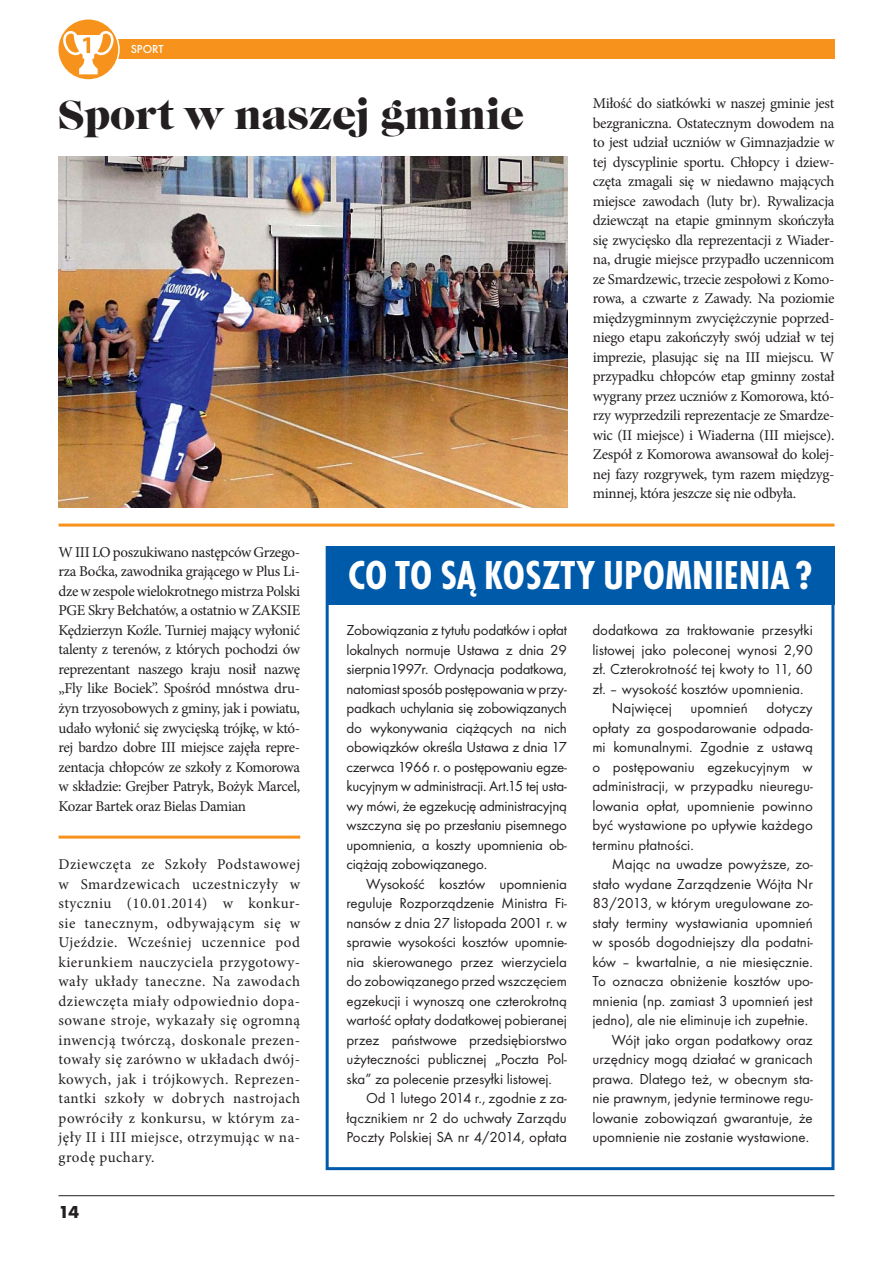
<style>
.page{position:relative;width:893px;height:1263px;background:#fff}
.page>*{position:absolute;margin:0;border:0;box-sizing:border-box;transform-origin:0 0}
.t1{font:700 condensed 42px "Futura TCE";color:#fff}
.t2{font:42px "Caslon Gra DCE";color:#231f20}
.t3{font:700 18px "Futura TCE";color:#231f20}
.t4{font:15px/19.5px "Minion Pro";letter-spacing:-.02em;color:#231f20;text-align:justify}
.t5{font:15px/19.5px "Futura TCE";color:#231f20;text-align:justify}
.t6{font:500 12px "Futura TCE";color:#fff}
</style>
<div class="page">
<hr style="left:58px;top:1195px;width:776px;height:1px;background:#231f20">
<img style="left:59px;top:156px;width:509px;height:351px">
<div style="left:116px;top:39px;width:718px;height:19px;background:#f7931d"></div>
<svg style="left:58px;top:19px;width:61px;height:61px"></svg>
<div style="left:57px;top:18px;width:63px;height:63px;border:2px solid #fff;border-radius:50%"></div>
<svg style="left:62px;top:31px;width:52px;height:43px"></svg>
<div style="left:326px;top:546px;width:508px;height:58px;background:#005aaa"></div>
<div style="left:326px;top:546px;width:508px;height:624px;border:3px solid #005aaa"></div>
<hr style="left:58px;top:524px;width:776px;height:2px;background:#f7931d">
<hr style="left:58px;top:836px;width:242px;height:2px;background:#f7931d">
<p class="t6" style="left:131px;top:43px;width:34px">SPORT</p>
<h1 class="t2" style="left:58px;top:97px;width:467px">Sport w naszej gminie</h1>
<p class="t4" style="left:593px;top:95px;width:243px">Miłość do siatkówki w naszej gminie jest bezgraniczna. Ostatecznym dowodem na to jest udział uczniów w Gimnazjadzie w tej dyscyplinie sportu. Chłopcy i dziew&shy;częta zmagali się w niedawno mających miejsce zawodach (luty br). Rywalizacja dziewcząt na etapie gminnym skończyła się zwycięsko dla reprezentacji z Wiader&shy;na, drugie miejsce przypadło uczennicom ze Smardzewic, trzecie zespołowi z Komo&shy;rowa, a czwarte z Zawady. Na poziomie międzygminnym zwyciężczynie poprzed&shy;niego etapu zakończyły swój udział w tej imprezie, plasując się na III miejscu. W przypadku chłopców etap gminny został wygrany przez uczniów z Komorowa, któ&shy;rzy wyprzedzili reprezentacje ze Smardze&shy;wic (II miejsce) i Wiaderna (III miejsce).<br>Zespół z Komorowa awansował do kolej&shy;nej fazy rozgrywek, tym razem międzyg&shy;minnej, która jeszcze się nie odbyła.</p>
<p class="t4" style="left:58px;top:544px;width:243px">W III LO poszukiwano następców Grzego&shy;rza Boćka, zawodnika grającego w Plus Li&shy;dze w zespole wielokrotnego mistrza Polski PGE Skry Bełchatów, a ostatnio w ZAKSIE Kędzierzyn Koźle. Turniej mający wyłonić talenty z terenów, z których pochodzi ów reprezentant naszego kraju nosił nazwę „Fly like Bociek”. Spośród mnóstwa dru&shy;żyn trzyosobowych z gminy, jak i powiatu, udało wyłonić się zwycięską trójkę, w któ&shy;rej bardzo dobre III miejsce zajęła repre&shy;zentacja chłopców ze szkoły z Komorowa w składzie: Grejber Patryk, Bożyk Marcel, Kozar Bartek oraz Bielas Damian</p>
<p class="t4" style="left:58px;top:856px;width:243px">Dziewczęta ze Szkoły Podstawowej w Smardzewicach uczestniczyły w styczniu (10.01.2014) w konkur&shy;sie tanecznym, odbywającym się w Ujeździe. Wcześniej uczennice pod kierunkiem nauczyciela przygotowy&shy;wały układy taneczne. Na zawodach dziewczęta miały odpowiednio dopa&shy;sowane stroje, wykazały się ogromną inwencją twórczą, doskonale prezen&shy;towały się zarówno w układach dwój&shy;kowych, jak i trójkowych. Reprezen&shy;tantki szkoły w dobrych nastrojach powróciły z konkursu, w którym za&shy;jęły II i III miejsce, otrzymując w na&shy;grodę puchary.</p>
<p class="t3" style="left:58px;top:1205px;width:22px">14</p>
<h1 class="t1" style="left:348px;top:559px;width:466px">CO TO SĄ KOSZTY UPOMNIENIA ?</h1>
<p class="t5" style="left:592px;top:621px;width:222px">dodatkowa za traktowanie przesyłki</p>
<p class="t5" style="left:592px;top:641px;width:222px">listowej jako poleconej wynosi 2,90</p>
<p class="t5" style="left:592px;top:660px;width:222px">zł. Czterokrotność tej kwoty to 11, 60</p>
<p class="t5" style="left:592px;top:680px;width:212px">zł. – wysokość kosztów upomnienia.</p>
<p class="t5" style="left:612px;top:699px;width:202px">Najwięcej upomnień dotyczy</p>
<p class="t5" style="left:592px;top:719px;width:222px">opłaty za gospodarowanie odpada-</p>
<p class="t5" style="left:592px;top:738px;width:222px">mi komunalnymi. Zgodnie z ustawą</p>
<p class="t5" style="left:592px;top:758px;width:222px">o postępowaniu egzekucyjnym w</p>
<p class="t5" style="left:592px;top:777px;width:222px">administracji, w przypadku nieuregu-</p>
<p class="t5" style="left:592px;top:797px;width:222px">lowania opłat, upomnienie powinno</p>
<p class="t5" style="left:592px;top:816px;width:222px">być wystawione po upływie każdego</p>
<p class="t5" style="left:592px;top:836px;width:103px">terminu płatności.</p>
<p class="t5" style="left:612px;top:855px;width:202px">Mając na uwadze powyższe, zo-</p>
<p class="t5" style="left:592px;top:875px;width:222px">stało wydane Zarządzenie Wójta Nr</p>
<p class="t5" style="left:592px;top:894px;width:222px">83/2013, w którym uregulowane zo-</p>
<p class="t5" style="left:592px;top:914px;width:222px">stały terminy wystawiania upomnień</p>
<p class="t5" style="left:592px;top:933px;width:222px">w sposób dogodniejszy dla podatni-</p>
<p class="t5" style="left:592px;top:953px;width:222px">ków – kwartalnie, a nie miesięcznie.</p>
<p class="t5" style="left:592px;top:972px;width:222px">To oznacza obniżenie kosztów upo-</p>
<p class="t5" style="left:592px;top:992px;width:222px">mnienia (np. zamiast 3 upomnień jest</p>
<p class="t5" style="left:592px;top:1011px;width:217px">jedno), ale nie eliminuje ich zupełnie.</p>
<p class="t5" style="left:612px;top:1031px;width:202px">Wójt jako organ podatkowy oraz</p>
<p class="t5" style="left:592px;top:1050px;width:222px">urzędnicy mogą działać w granicach</p>
<p class="t5" style="left:592px;top:1070px;width:222px">prawa. Dlatego też, w obecnym sta-</p>
<p class="t5" style="left:592px;top:1089px;width:222px">nie prawnym, jedynie terminowe regu-</p>
<p class="t5" style="left:592px;top:1109px;width:222px">lowanie zobowiązań gwarantuje, że</p>
<p class="t5" style="left:592px;top:1128px;width:218px">upomnienie nie zostanie wystawione.</p>
<p class="t5" style="left:347px;top:621px;width:222px">Zobowiązania z tytułu podatków i opłat lokalnych normuje Ustawa z dnia 29 sierpnia1997r. Ordynacja podatkowa, natomiast sposób postępowania w przy&shy;padkach uchylania się zobowiązanych do wykonywania ciążących na nich obowiązków określa Ustawa z dnia 17 czerwca 1966 r. o postępowaniu egze&shy;kucyjnym w administracji. Art.15 tej usta&shy;wy mówi, że egzekucję administracyjną wszczyna się po przesłaniu pisemnego upomnienia, a koszty upomnienia ob&shy;ciążają zobowiązanego.</p>
<p class="t5" style="left:366px;top:875px;width:202px">Wysokość kosztów upomnienia</p>
<p class="t5" style="left:347px;top:894px;width:222px">reguluje Rozporządzenie Ministra Fi-</p>
<p class="t5" style="left:347px;top:914px;width:222px">nansów z dnia 27 listopada 2001 r. w</p>
<p class="t5" style="left:347px;top:933px;width:222px">sprawie wysokości kosztów upomnie-</p>
<p class="t5" style="left:347px;top:953px;width:222px">nia skierowanego przez wierzyciela</p>
<p class="t5" style="left:347px;top:972px;width:222px">do zobowiązanego przed wszczęciem</p>
<p class="t5" style="left:347px;top:992px;width:222px">egzekucji i wynoszą one czterokrotną</p>
<p class="t5" style="left:347px;top:1011px;width:222px">wartość opłaty dodatkowej pobieranej</p>
<p class="t5" style="left:347px;top:1031px;width:222px">przez państwowe przedsiębiorstwo</p>
<p class="t5" style="left:347px;top:1050px;width:222px">użyteczności publicznej „Poczta Pol-</p>
<p class="t5" style="left:347px;top:1070px;width:207px">ska” za polecenie przesyłki listowej.</p>
<p class="t5" style="left:366px;top:1089px;width:202px">Od 1 lutego 2014 r., zgodnie z za-</p>
<p class="t5" style="left:347px;top:1109px;width:222px">łącznikiem nr 2 do uchwały Zarządu</p>
<p class="t5" style="left:347px;top:1128px;width:222px">Poczty Polskiej SA nr 4/2014, opłata</p>
</div>
